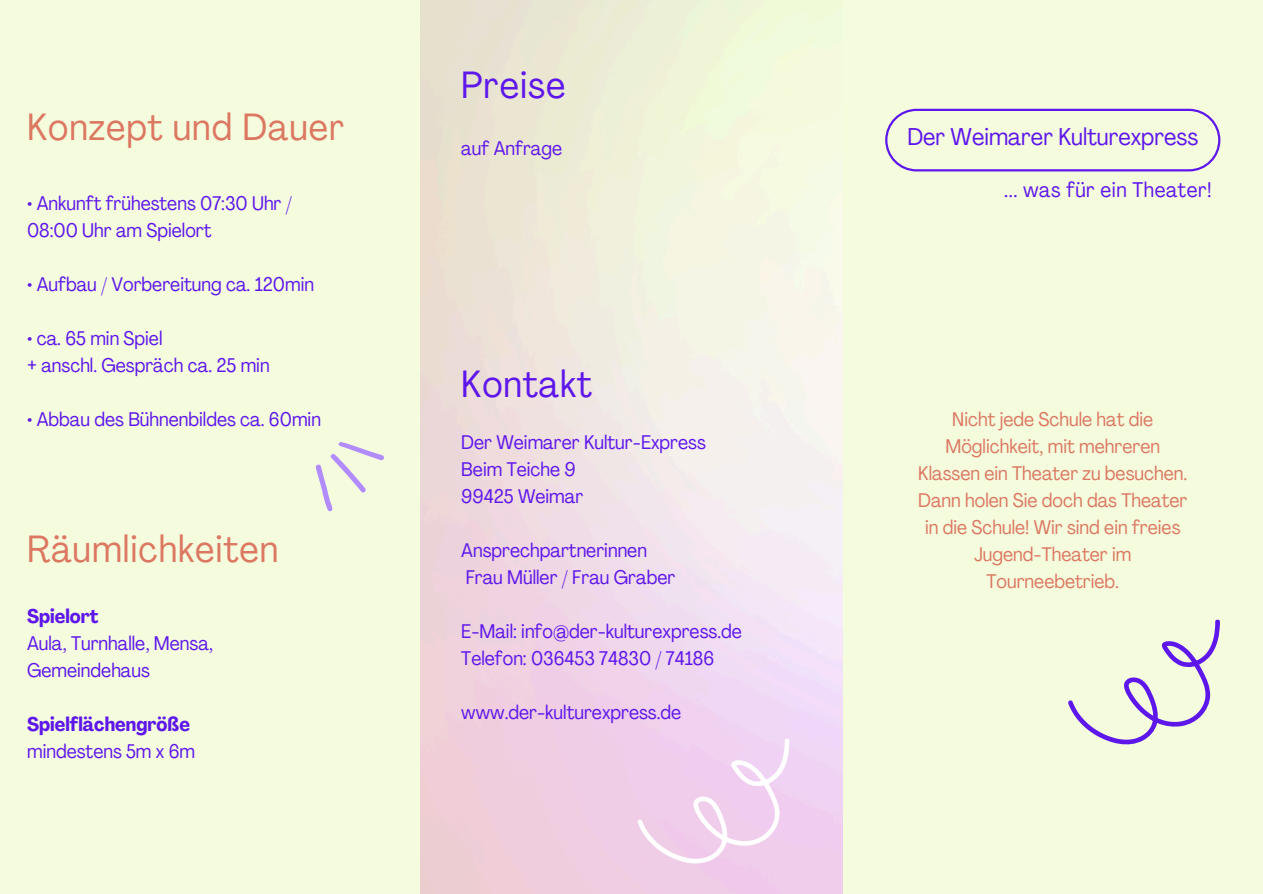
<style>
.page{position:relative;width:1263px;height:894px;background:#fff}
.page>*{position:absolute;margin:0;border:0;box-sizing:border-box;transform-origin:0 0}
.t1{font:condensed 37.5px "Agrandir";letter-spacing:.025em;color:#dc7862}
.t2{font:condensed 37.5px "Agrandir";letter-spacing:.025em;color:#5e17eb}
.t3{font:condensed 24px "Agrandir";color:#5e17eb}
.t4{font:condensed 21px "Agrandir";letter-spacing:.025em;color:#5e17eb}
.t5{font:condensed 19.5px/27px "Agrandir";color:#5e17eb}
.t6{font:condensed 19.5px/27px "Agrandir";color:#dc7862;text-align:center}
.t7{font:700 condensed 19.5px "Agrandir";color:#5e17eb}
</style>
<div class="page">
<div style="left:0;top:0;width:1263px;height:893px;background:#f5fcde"></div>
<img style="left:421px;top:0;width:421px;height:893px">
<svg style="left:315px;top:442px;width:69px;height:70px"></svg>
<svg style="left:634px;top:727px;width:156px;height:146px;background:#f1d2ee"></svg>
<svg style="left:885px;top:109px;width:335px;height:62px"></svg>
<svg style="left:1068px;top:619px;width:152px;height:126px"></svg>
<h1 class="t1" style="left:27px;top:111px;width:319px">Konzept und Dauer</h1>
<p class="t5" style="left:27px;top:191px;width:266px">• Ankunft frühestens 07:30 Uhr /<br>08:00 Uhr am Spielort</p>
<p class="t5" style="left:27px;top:272px;width:288px">• Aufbau / Vorbereitung ca. 120min</p>
<p class="t5" style="left:27px;top:326px;width:137px">• ca. 65 min Spiel</p>
<p class="t5" style="left:27px;top:353px;width:244px">+ anschl. Gespräch ca. 25 min</p>
<p class="t5" style="left:27px;top:407px;width:295px">• Abbau des Bühnenbildes ca. 60min</p>
<p class="t1" style="left:27px;top:534px;width:253px">Räumlichkeiten</p>
<h1 class="t7" style="left:27px;top:608px;width:73px">Spielort</h1>
<p class="t5" style="left:27px;top:631px;width:188px">Aula, Turnhalle, Mensa,<br>Gemeindehaus</p>
<p class="t7" style="left:27px;top:716px;width:164px">Spielflächengröße</p>
<p class="t5" style="left:27px;top:739px;width:170px">mindestens 5m x 6m</p>
<p class="t2" style="left:461px;top:70px;width:106px">Preise</p>
<h1 class="t5" style="left:461px;top:137px;width:102px">auf Anfrage</h1>
<p class="t2" style="left:461px;top:369px;width:132px">Kontakt</p>
<p class="t5" style="left:461px;top:430px;width:246px">Der Weimarer Kultur-Express</p>
<h1 class="t5" style="left:461px;top:457px;width:116px">Beim Teiche 9</h1>
<p class="t5" style="left:461px;top:484px;width:123px">99425 Weimar</p>
<p class="t5" style="left:461px;top:538px;width:187px">Ansprechpartnerinnen</p>
<p class="t5" style="left:466px;top:565px;width:211px">Frau Müller / Frau Graber</p>
<p class="t5" style="left:461px;top:619px;width:282px">E-Mail: info@der-kulturexpress.de</p>
<p class="t5" style="left:461px;top:646px;width:254px">Telefon: 036453 74830 / 74186</p>
<p class="t5" style="left:461px;top:700px;width:221px">www.der-kulturexpress.de</p>
<p class="t3" style="left:907px;top:127px;width:292px">Der Weimarer Kulturexpress</p>
<p class="t4" style="left:1004px;top:181px;width:209px">... was für ein Theater!</p>
<p class="t6" style="left:918px;top:408px;width:271px">Nicht jede Schule hat die<br>Möglichkeit, mit mehreren<br>Klassen ein Theater zu besuchen.<br>Dann holen Sie doch das Theater in die Schule! Wir sind ein freies<br>Jugend-Theater im<br>Tourneebetrieb.</p>
</div>
